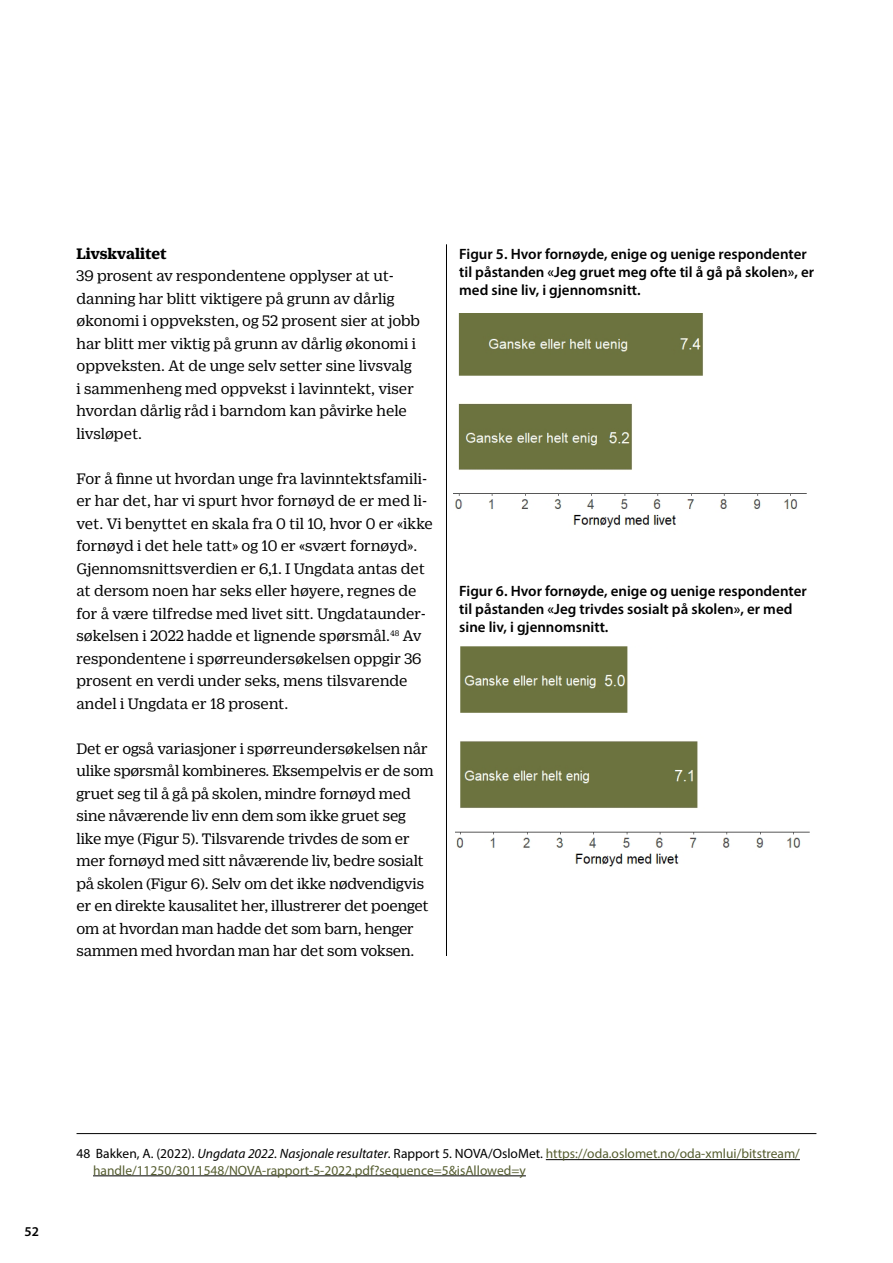
<style>
.page{position:relative;width:893px;height:1263px;background:#fff}
.page>*{position:absolute;margin:0;border:0;box-sizing:border-box;transform-origin:0 0}
.brødtekst_Duplicate{font:16.5px/22.5px "Duplicate Ionic";letter-spacing:-.01em;color:#000}
.H3_subheading{font:700 16.5px "Duplicate Ionic";letter-spacing:-.01em;color:#000}
.Figurtekst{font:600 15px/18px "Myriad Pro";color:#000}
.Fotnote_bruk{font:13.5px/16.2px "Myriad Pro";color:#555d30}
.t1{font:600 13.5px "Myriad Pro";color:#000}
.s1{color:#000}
.s2{font-style:italic;color:#000}
</style>
<div class="page">
<hr style="left:77px;top:1133px;width:739px;height:1px;background:#000">
<hr style="left:546px;top:1159px;width:254px;height:1px;background:#000">
<hr style="left:93px;top:1175px;width:433px;height:1px;background:#000">
<hr style="left:446px;top:245px;width:1px;height:715px;background:#000">
<img style="left:454px;top:314px;width:353px;height:214px">
<img style="left:455px;top:646px;width:355px;height:221px">
<div style="left:434px;top:956px;width:25px;height:62px;background:#fff"></div>
<h3 class="H3_subheading" style="left:77px;top:241px;width:92px">Livskvalitet</h3>
<p class="brødtekst_Duplicate" style="left:77px;top:263px;width:345px">39 prosent av respondentene opplyser at ut&shy;danning har blitt viktigere på grunn av dårlig økonomi i oppveksten, og 52 prosent sier at jobb har blitt mer viktig på grunn av dårlig økonomi i oppveksten. At de unge selv setter sine livsvalg i sammenheng med oppvekst i lavinntekt, viser hvordan dårlig råd i barndom kan påvirke hele livsløpet.</p>
<p class="brødtekst_Duplicate" style="left:77px;top:466px;width:358px">For å finne ut hvordan unge fra lavinntektsfamili&shy;er har det, har vi spurt hvor fornøyd de er med li&shy;vet. Vi benyttet en skala fra 0 til 10, hvor 0 er «ikke fornøyd i det hele tatt» og 10 er «svært fornøyd».<br>Gjennomsnittsverdien er 6,1. I Ungdata antas det at dersom noen har seks eller høyere, regnes de for å være tilfredse med livet sitt. Ungdataunder&shy;søkelsen i 2022 hadde et lignende spørsmål.<sup>48</sup> Av respondentene i spørreundersøkelsen oppgir 36 prosent en verdi under seks, mens tilsvarende andel i Ungdata er 18 prosent.</p>
<p class="brødtekst_Duplicate" style="left:77px;top:736px;width:359px">Det er også variasjoner i spørreundersøkelsen når ulike spørsmål kombineres. Eksempelvis er de som gruet seg til å gå på skolen, mindre fornøyd med sine nåværende liv enn dem som ikke gruet seg like mye (Figur 5). Tilsvarende trivdes de som er mer fornøyd med sitt nåværende liv, bedre sosialt på skolen (Figur 6). Selv om det ikke nødvendigvis er en direkte kausalitet her, illustrerer det poenget om at hvordan man hadde det som barn, henger sammen med hvordan man har det som voksen.</p>
<p class="Figurtekst" style="left:459px;top:244px;width:356px">Figur 5. Hvor fornøyde, enige og uenige respondenter til påstanden «Jeg gruet meg ofte til å gå på skolen», er med sine liv, i gjennomsnitt.</p>
<p class="Figurtekst" style="left:459px;top:582px;width:349px">Figur 6. Hvor fornøyde, enige og uenige respondenter til påstanden «Jeg trivdes sosialt på skolen», er med sine liv, i gjennomsnitt.</p>
<p class="t1" style="left:25px;top:1223px;width:16px">52</p>
<p class="Fotnote_bruk" style="left:93px;top:1145px;width:708px;text-indent:-17px"><span class="s1">48 Bakken, A. (2022).</span> <span class="s2">Ungdata 2022. Nasjonale resultater</span><span class="s1">. Rapport 5. NOVA/OsloMet.</span> https://oda.oslomet.no/oda-xmlui/bitstream/ handle/11250/3011548/NOVA-rapport-5-2022.pdf?sequence=5&amp;isAllowed=y</p>
</div>
